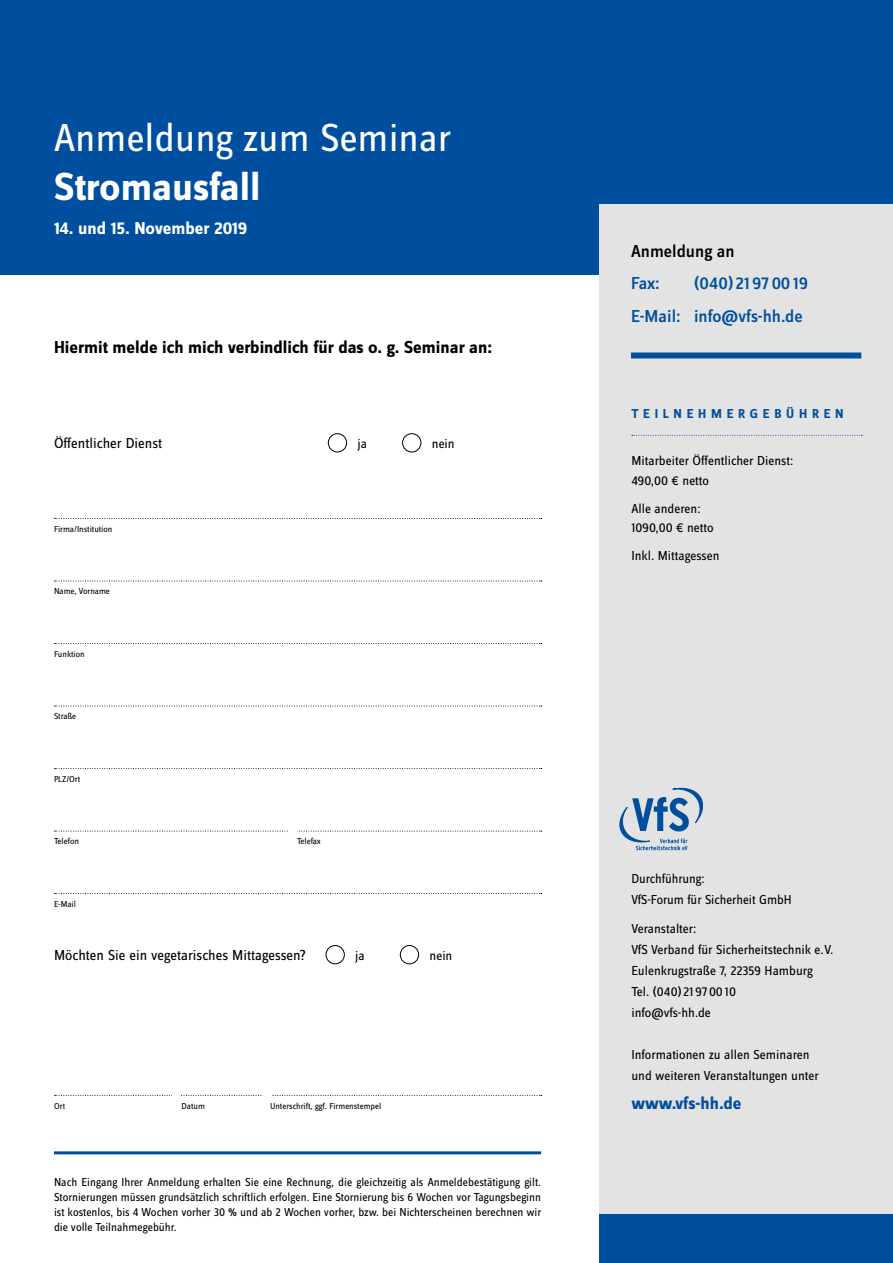
<style>
.page{position:relative;width:893px;height:1263px;background:#fff}
.page>*{position:absolute;margin:0;border:0;box-sizing:border-box;transform-origin:0 0}
.t1{font:40.5px "Zine Sans Dis";color:#fff}
.t2{font:700 40.5px "Zine Sans Dis";color:#fff}
.t3{font:700 18px "Zine Sans Dis";color:#000}
.t4{font:500 18px/32.5px "Zine Sans Dis";color:#004f9f;text-align:right}
.t5{font:700 18px "Zine Sans Dis";color:#fff}
.t6{font:700 18px "Zine Sans Dis";color:#004f9f}
.t7{font:500 18px "Zine Sans Dis";color:#000}
.t8{font:15px "Zine Sans Dis";color:#000}
.t9{font:13.5px/21px "Zine Sans Dis";color:#000}
.t10{font:700 13.5px "Zine Sans Dis";letter-spacing:.35em;color:#004f9f}
.t11{font:13.5px "Zine Sans Dis Regular Roman Tf";color:#000}
.t12{font:12px/15px "Zine Sans Dis";color:#000;text-align:justify}
.t13{font:9px "Zine Sans Dis";color:#000}
</style>
<div class="page">
<div style="left:0;top:0;width:893px;height:275px;background:#004f9f"></div>
<div style="left:600px;top:1209px;width:293px;height:54px;background:#004f9f"></div>
<div style="left:600px;top:204px;width:293px;height:1009px;background:#e3e3e3"></div>
<svg style="left:54px;top:518px;width:488px;height:1px"></svg>
<svg style="left:54px;top:581px;width:488px;height:1px"></svg>
<svg style="left:54px;top:643px;width:488px;height:1px"></svg>
<svg style="left:54px;top:706px;width:488px;height:1px"></svg>
<svg style="left:54px;top:768px;width:488px;height:1px"></svg>
<svg style="left:54px;top:831px;width:488px;height:1px"></svg>
<svg style="left:54px;top:893px;width:488px;height:1px"></svg>
<div style="left:328px;top:433px;width:19px;height:19px;border:1px solid #000;border-radius:50%"></div>
<div style="left:402px;top:433px;width:19px;height:19px;border:1px solid #000;border-radius:50%"></div>
<div style="left:326px;top:945px;width:19px;height:19px;border:1px solid #000;border-radius:50%"></div>
<div style="left:400px;top:945px;width:19px;height:19px;border:1px solid #000;border-radius:50%"></div>
<svg style="left:54px;top:1095px;width:488px;height:1px"></svg>
<hr style="left:54px;top:1151px;width:487px;height:3px;background:#004f9f">
<svg style="left:620px;top:788px;width:83px;height:62px"></svg>
<div style="left:631px;top:352px;width:230px;height:6px;background:#004f9f"></div>
<svg style="left:632px;top:435px;width:230px;height:1px"></svg>
<div style="left:173px;top:1090px;width:7px;height:9px;background:#fff"></div>
<div style="left:263px;top:1090px;width:7px;height:9px;background:#fff"></div>
<div style="left:289px;top:827px;width:7px;height:9px;background:#fff"></div>
<h1 class="t1" style="left:54px;top:119px;width:399px">Anmeldung zum Seminar</h1>
<h1 class="t2" style="left:54px;top:166px;width:208px">Stromausfall</h1>
<h2 class="t5" style="left:54px;top:219px;width:195px">14. und 15. November 2019</h2>
<h2 class="t3" style="left:54px;top:338px;width:440px">Hiermit melde ich mich verbindlich für das o. g. Seminar an:</h2>
<p class="t8" style="left:54px;top:436px;width:110px">Öffentlicher Dienst</p>
<p class="t11" style="left:358px;top:437px;width:11px">ja</p>
<p class="t11" style="left:432px;top:437px;width:24px">nein</p>
<p class="t13" style="left:54px;top:524px;width:60px">Firma/Institution</p>
<p class="t13" style="left:54px;top:587px;width:57px">Name, Vorname</p>
<p class="t13" style="left:54px;top:649px;width:32px">Funktion</p>
<p class="t13" style="left:54px;top:712px;width:24px">Straße</p>
<p class="t13" style="left:54px;top:774px;width:28px">PLZ/Ort</p>
<p class="t13" style="left:54px;top:837px;width:26px">Telefon</p>
<p class="t13" style="left:297px;top:837px;width:25px">Telefax</p>
<p class="t13" style="left:54px;top:899px;width:23px">E-Mail</p>
<p class="t8" style="left:54px;top:948px;width:254px">Möchten Sie ein vegetarisches Mittagessen?</p>
<p class="t11" style="left:355px;top:949px;width:11px">ja</p>
<p class="t11" style="left:430px;top:949px;width:24px">nein</p>
<p class="t13" style="left:54px;top:1101px;width:13px">Ort</p>
<p class="t13" style="left:182px;top:1101px;width:25px">Datum</p>
<p class="t13" style="left:270px;top:1101px;width:113px">Unterschrift, ggf. Firmenstempel</p>
<p class="t12" style="left:54px;top:1175px;width:489px">Nach Eingang Ihrer Anmeldung erhalten Sie eine Rechnung, die gleichzeitig als Anmeldebestätigung gilt.<br>Stornierungen müssen grundsätzlich schriftlich erfolgen. Eine Stornierung bis 6 Wochen vor Tagungsbeginn ist kostenlos, bis 4 Wochen vorher 30 % und ab 2 Wochen vorher, bzw. bei Nichterscheinen berechnen wir die volle Teilnahmegebühr.</p>
<h2 class="t7" style="left:631px;top:242px;width:105px">Anmeldung an</h2>
<h2 class="t4" style="left:631px;top:268px;width:30px">Fax:</h2>
<h2 class="t4" style="left:631px;top:268px;width:179px">(040)2197 00 19<br>E-Mail: info@vfs-hh.de</h2>
<p class="t10" style="left:631px;top:407px;width:214px">TEILNEHMERGEBÜHREN</p>
<p class="t9" style="left:631px;top:452px;width:163px;line-height:19.5px">Mitarbeiter Öffentlicher Dienst:<br>490,00 € netto</p>
<p class="t9" style="left:631px;top:499px;width:84px;line-height:19.5px">Alle anderen:<br>1090,00 € netto</p>
<p class="t9" style="left:631px;top:546px;width:90px">Inkl. Mittagessen</p>
<p class="t9" style="left:631px;top:868px;width:162px">Durchführung:<br>VfS-Forum für Sicherheit GmbH</p>
<p class="t9" style="left:631px;top:919px;width:203px">Veranstalter:<br>VfS Verband für Sicherheitstechnik e.V.<br>Eulenkrugstraße 7, 22359 Hamburg<br>Tel. (040)2197 00 10<br>info@vfs-hh.de</p>
<p class="t9" style="left:631px;top:1045px;width:189px">Informationen zu allen Seminaren und weiteren Veranstaltungen unter</p>
<h2 class="t6" style="left:631px;top:1094px;width:112px">www.vfs-hh.de</h2>
</div>
